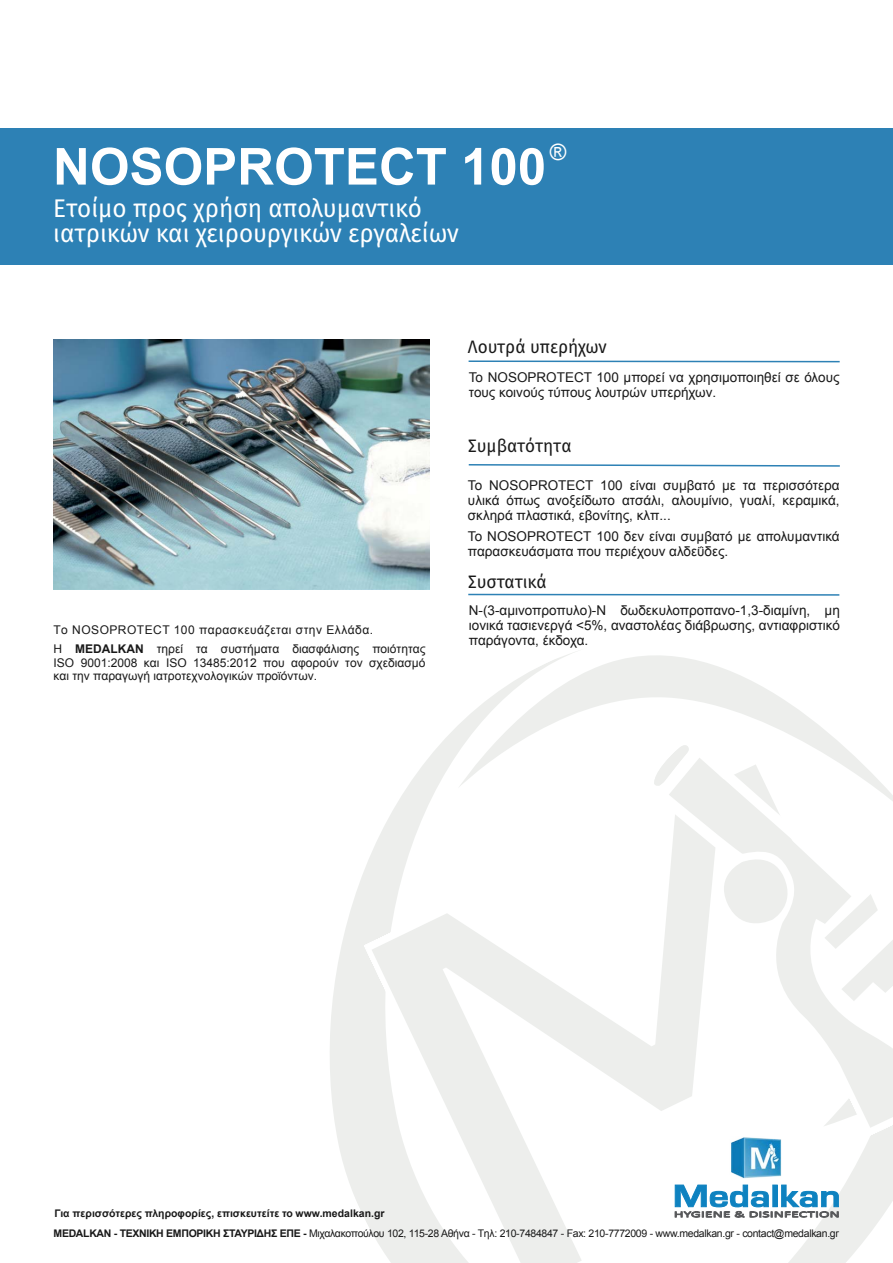
<style>
.page{position:relative;width:893px;height:1263px;background:#fff}
.page>*{position:absolute;margin:0;border:0;box-sizing:border-box;transform-origin:0 0}
.t1{font:700 51px "Arial";color:#fff}
.t2{font:25.5px/25.5px "Fira Sans";color:#fff;scale:.95 1}
.t3{font:22.5px "Arial";color:#fff}
.t4{font:18px "Fira Sans";color:#191919;scale:.95 1}
.t5{font:13.5px/15px "Arial";color:#191919}
.t6{font:12px/13.5px "Arial";color:#191919}
.t7{font:12px/19.5px "Arial";letter-spacing:.04em;color:#191919}
.t8{font:10.5px "Arial";letter-spacing:-.03em;color:#191919}
.t9{font:700 10.5px "Arial";color:#191919}
.s1{font-weight:700}
</style>
<div class="page">
<svg style="left:330px;top:901px;width:24px;height:293px;fill:#edeeec"></svg>
<svg style="left:464px;top:652px;width:348px;height:68px"></svg>
<svg style="left:354px;top:720px;width:539px;height:543px"></svg>
<svg style="left:372px;top:814px;width:343px;height:449px"></svg>
<svg style="left:669px;top:1021px;width:224px;height:107px"></svg>
<svg style="left:639px;top:720px;width:254px;height:301px"></svg>
<img style="left:679px;top:1132px;width:153px;height:52px">
<svg style="left:675px;top:1184px;width:164px;height:33px"></svg>
<hr style="left:469px;top:360px;width:371px;height:2px;background:#2d81b5">
<hr style="left:468px;top:594px;width:371px;height:2px;background:#2d81b5">
<svg style="left:468px;top:464px;width:372px;height:3px"></svg>
<div style="left:0;top:128px;width:893px;height:136px;background:#2d81b5"></div>
<img style="left:53px;top:339px;width:377px;height:251px">
<h1 class="t1" style="left:53px;top:133px;width:495px">NOSOPROTECT 100</h1>
<h3 class="t3" style="left:550px;top:138px;width:18px">®</h3>
<h2 class="t2" style="left:53px;top:194px;width:428px">Ετοίμο προς χρήση απολυμαντικό ιατρικών και χειρουργικών εργαλείων</h2>
<p class="t7" style="left:53px;top:620px;width:374px">Το NOSOPROTECT 100 παρασκευάζεται στην Ελλάδα.<br>Η <span class="s1">MEDALKAN</span> τηρεί τα συστήματα διασφάλισης ποιότητας</p>
<p class="t6" style="left:53px;top:656px;width:374px">ISO 9001:2008 και ISO 13485:2012 που αφορούν τον σχεδιασμό και την παραγωγή ιατροτεχνολογικών προϊόντων.</p>
<h3 class="t4" style="left:468px;top:333px;width:148px">Λουτρά υπερήχων</h3>
<p class="t5" style="left:469px;top:370px;width:372px">Το NOSOPROTECT 100 μπορεί να χρησιμοποιηθεί σε όλους τους κοινούς τύπους λουτρών υπερήχων.</p>
<h3 class="t4" style="left:468px;top:432px;width:110px">Συμβατότητα</h3>
<p class="t5" style="left:468px;top:478px;width:373px;text-align:justify">Το NOSOPROTECT 100 είναι συμβατό με τα περισσότερα υλικά όπως ανοξείδωτο ατσάλι, αλουμίνιο, γυαλί, κεραμικά, σκληρά πλαστικά, εβονίτης, κλπ...</p>
<p class="t5" style="left:468px;top:529px;width:373px">Το NOSOPROTECT 100 δεν είναι συμβατό με απολυμαντικά παρασκευάσματα που περιέχουν αλδεΰδες.</p>
<h3 class="t4" style="left:468px;top:568px;width:84px">Συστατικά</h3>
<p class="t5" style="left:469px;top:603px;width:372px;text-align:justify">N-(3-αμινοπροπυλο)-N δωδεκυλοπροπανο-1,3-διαμίνη, μη ιονικά τασιενεργά &lt;5%, αναστολέας διάβρωσης, αντιαφριστικό παράγοντα, έκδοχα.</p>
<p class="t9" style="left:54px;top:1206px;width:332px">Για περισσότερες πληροφορίες, επισκευτείτε το www.medalkan.gr</p>
<p class="t8" style="left:54px;top:1226px;width:787px"><span class="s1">MEDALKAN - TEXNIKH EMΠOPIKH ΣΤΑΥΡΙΔΗΣ ΕΠΕ -</span> Μιχαλακοπούλου 102, 115-28 Aθήνα - Tηλ: 210-7484847 - Fax: 210-7772009 - www.medalkan.gr - cοntact@medalkan.gr</p>
</div>
